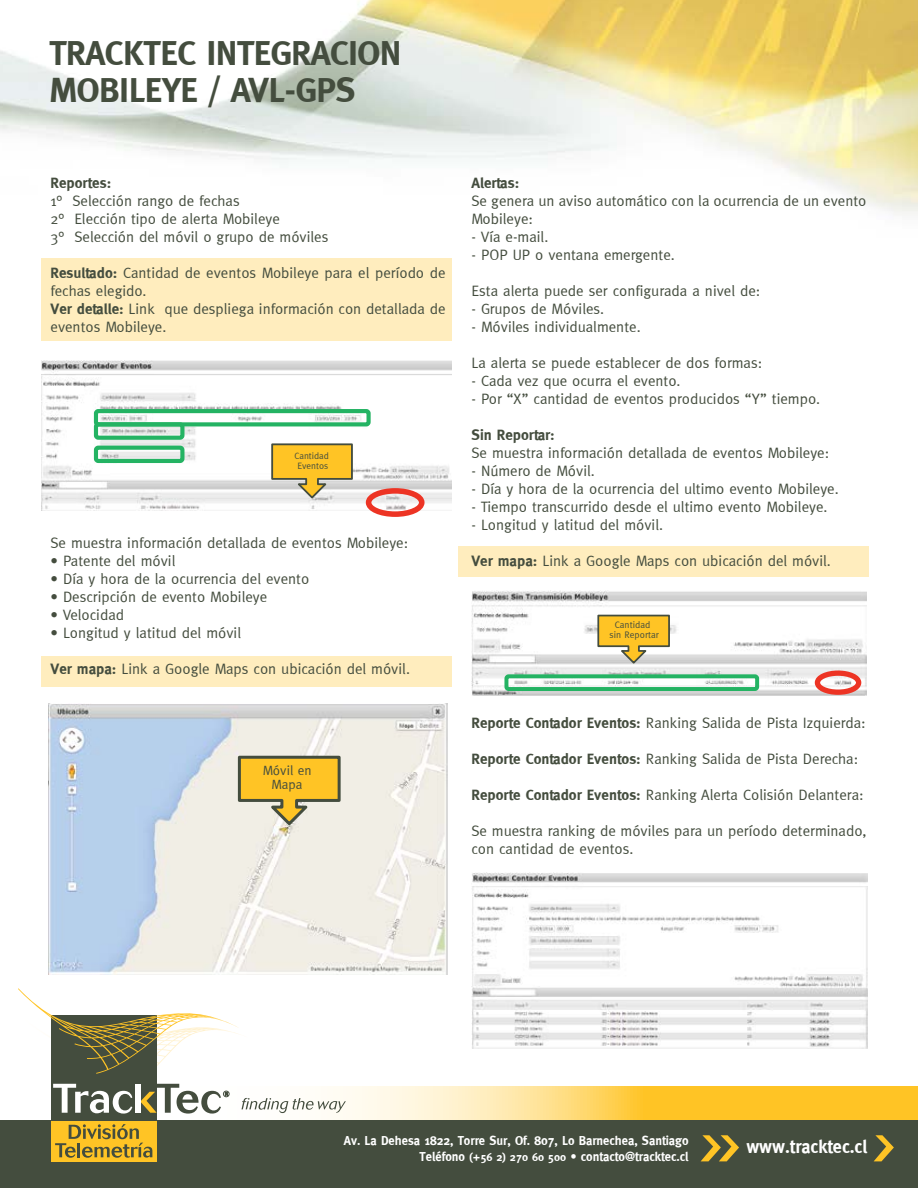
<style>
.page{position:relative;width:918px;height:1188px;background:#fff}
.page>*{position:absolute;margin:0;border:0;box-sizing:border-box;transform-origin:0 0}
.t1{font:700 34.8px/37.5px "Meta";letter-spacing:-.015em;color:#444d3e}
.t2{font:700 18.9px "Meta";color:#fff;scale:.96 1}
.t3{font:15px/18px "Meta";color:#444d3e}
.t4{font:700 15px "Meta";color:#444d3e}
.t5{font:13.35px/13.8px "Meta";color:#444d3e;text-align:center}
.t6{font:700 13.05px/15.6px "Meta";color:#fff;text-align:right;scale:.96 1}
.t7{font:9.45px/9.9px "Meta";color:#444d3e;text-align:center}
.t8{font:9.15px/9.9px "Meta";color:#444d3e;text-align:center}
.s1{font-weight:700}
.s2{font-size:11.25px}
</style>
<div class="page">
<img style="left:0;top:0;width:918px;height:1121px">
<div style="left:41px;top:258px;width:411px;height:83px;background:#ffedbe"></div>
<div style="left:41px;top:656px;width:411px;height:31px;background:#ffedbe"></div>
<div style="left:458px;top:546px;width:411px;height:31px;background:#ffedbe"></div>
<svg style="left:157px;top:1086px;width:761px;height:35px;background:#f8d370"></svg>
<div style="left:0;top:1121px;width:918px;height:67px;background:#444d3e"></div>
<svg style="left:874px;top:1135px;width:20px;height:26px"></svg>
<svg style="left:701px;top:1135px;width:38px;height:26px"></svg>
<div style="left:51px;top:1121px;width:106px;height:41px;background:#ffc425"></div>
<div style="left:51px;top:1016px;width:106px;height:105px;background:#444d3e"></div>
<svg style="left:18px;top:988px;width:328px;height:126px"></svg>
<svg style="left:55px;top:1124px;width:97px;height:34px"></svg>
<div style="left:41px;top:360px;width:411px;height:156px;background:#fff"></div>
<img style="left:41px;top:360px;width:411px;height:151px">
<div style="left:94px;top:409px;width:277px;height:17px;border:4px solid #24b363;border-radius:2px"></div>
<div style="left:94px;top:422px;width:90px;height:18px;border:4px solid #24b363;border-radius:2px"></div>
<div style="left:94px;top:446px;width:90px;height:17px;border:4px solid #24b363;border-radius:2px"></div>
<div style="left:366px;top:488px;width:59px;height:28px;border:6px solid #ed3424;border-radius:50%"></div>
<svg style="left:270px;top:443px;width:84px;height:57px;background:#e2c164"></svg>
<div style="left:67px;top:722px;width:381px;height:260px;background:#fff"></div>
<img style="left:49px;top:703px;width:398px;height:272px">
<svg style="left:236px;top:754px;width:106px;height:74px;background:#e1c268"></svg>
<img style="left:472px;top:591px;width:395px;height:104px">
<div style="left:504px;top:674px;width:255px;height:17px;border:4px solid #24b363;border-radius:2px"></div>
<div style="left:815px;top:671px;width:46px;height:24px;border:5px solid #ed3424;border-radius:50%"></div>
<svg style="left:597px;top:614px;width:74px;height:51px;background:#e2c165"></svg>
<img style="left:472px;top:872px;width:396px;height:176px">
<h1 class="t1" style="left:49px;top:34px;width:354px">TRACKTEC INTEGRACION<br>MOBILEYE / AVL-GPS</h1>
<p class="t4" style="left:51px;top:174px;width:62px">Reportes:</p>
<p class="t3" style="left:51px;top:192px;width:279px">1° Selección rango de fechas<br>2° Elección tipo de alerta Mobileye<br>3° Selección del móvil o grupo de móviles</p>
<p class="t3" style="left:51px;top:264px;width:397px"><span class="s1">Resultado:</span> Cantidad de eventos Mobileye para el período de fechas elegido.<br><span class="s1">Ver detalle:</span> Link que despliega información con detallada de eventos Mobileye.</p>
<p class="t8" style="left:294px;top:451px;width:36px">Cantidad<br>Eventos</p>
<p class="t3" style="left:51px;top:534px;width:359px">Se muestra información detallada de eventos Mobileye:</p>
<p class="t3" style="left:51px;top:552px;width:126px">• Patente del móvil</p>
<p class="t3" style="left:51px;top:570px;width:260px">• Día y hora de la ocurrencia del evento</p>
<p class="t3" style="left:51px;top:588px;width:218px">• Descripción de evento Mobileye</p>
<p class="t3" style="left:51px;top:606px;width:75px">• Velocidad</p>
<p class="t3" style="left:51px;top:624px;width:192px">• Longitud y latitud del móvil</p>
<p class="t3" style="left:51px;top:660px;width:361px"><span class="s1">Ver mapa:</span> Link a Google Maps con ubicación del móvil.</p>
<p class="t5" style="left:263px;top:764px;width:50px">Móvil en<br>Mapa</p>
<p class="t4" style="left:471px;top:174px;width:49px">Alertas:</p>
<p class="t3" style="left:471px;top:192px;width:397px">Se genera un aviso automático con la ocurrencia de un evento<br>Mobileye:</p>
<p class="t3" style="left:471px;top:228px;width:78px">- Vía e-mail.</p>
<p class="t3" style="left:471px;top:246px;width:205px">- POP UP o ventana emergente.</p>
<p class="t3" style="left:471px;top:282px;width:290px">Esta alerta puede ser configurada a nivel de:</p>
<p class="t3" style="left:471px;top:300px;width:134px">- Grupos de Móviles.</p>
<p class="t3" style="left:471px;top:318px;width:171px">- Móviles individualmente.</p>
<p class="t3" style="left:471px;top:354px;width:292px">La alerta se puede establecer de dos formas:</p>
<p class="t3" style="left:471px;top:372px;width:210px">- Cada vez que ocurra el evento.</p>
<p class="t3" style="left:471px;top:390px;width:350px">- Por “X” cantidad de eventos producidos “Y” tiempo.</p>
<p class="t4" style="left:471px;top:426px;width:85px">Sin Reportar:</p>
<p class="t3" style="left:471px;top:444px;width:359px">Se muestra información detallada de eventos Mobileye:</p>
<p class="t3" style="left:471px;top:462px;width:125px">- Número de Móvil.</p>
<p class="t3" style="left:471px;top:480px;width:369px">- Día y hora de la ocurrencia del ultimo evento Mobileye.</p>
<p class="t3" style="left:471px;top:498px;width:358px">- Tiempo transcurrido desde el ultimo evento Mobileye.</p>
<p class="t3" style="left:471px;top:516px;width:193px">- Longitud y latitud del móvil.</p>
<p class="t3" style="left:471px;top:552px;width:361px"><span class="s1">Ver mapa:</span> Link a Google Maps con ubicación del móvil.</p>
<p class="t7" style="left:610px;top:620px;width:51px">Cantidad sin Reportar</p>
<p class="t3" style="left:471px;top:714px;width:396px"><span class="s1">Reporte Contador Eventos:</span> Ranking Salida de Pista Izquierda:</p>
<p class="t3" style="left:471px;top:750px;width:388px"><span class="s1">Reporte Contador Eventos:</span> Ranking Salida de Pista Derecha:</p>
<p class="t3" style="left:471px;top:786px;width:394px"><span class="s1">Reporte Contador Eventos:</span> Ranking Alerta Colisión Delantera:</p>
<p class="t3" style="left:471px;top:822px;width:397px">Se muestra ranking de móviles para un período determinado, con cantidad de eventos.</p>
<p class="t6" style="left:344px;top:1133px;width:361px">Av. La Dehesa 1822, Torre Sur, Of. 807, Lo Barnechea, Santiago<br>Teléfono <span class="s2">(+56 2) 270 60 500</span> • contacto@tracktec.cl</p>
<p class="t2" style="left:746px;top:1135px;width:127px">www.tracktec.cl</p>
</div>
